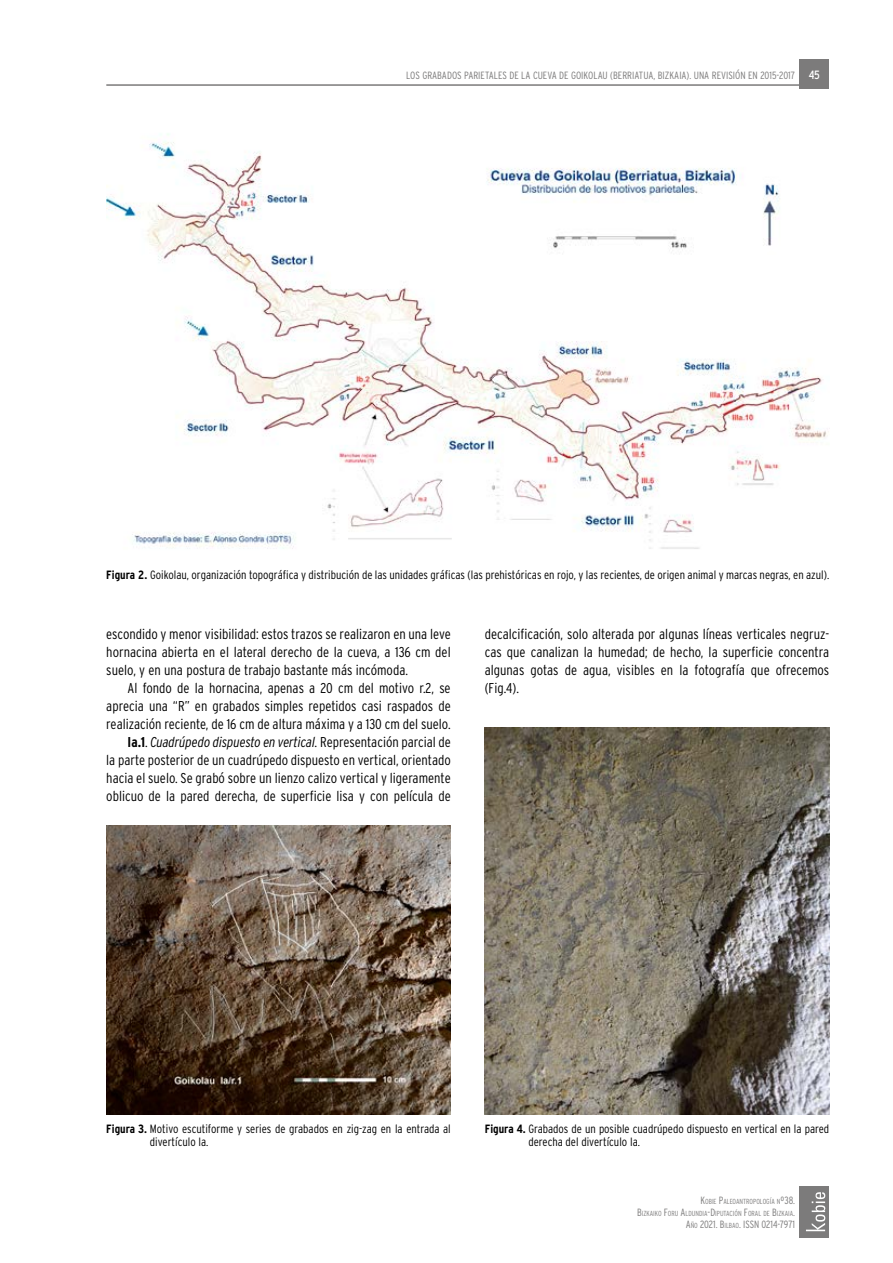
<style>
.page{position:relative;width:893px;height:1263px;background:#fff}
.page>*{position:absolute;margin:0;border:0;box-sizing:border-box;transform-origin:0 0}
.t1{font:300 14.25px/18px "Interstate Condensed";color:#000;text-align:justify}
.t2{font:300 12px/13.5px "Interstate Condensed";color:#000}
.t3{font:300 10.5px "Interstate Condensed";color:#7c7b7b}
.t4{font:300 10.5px "Interstate Condensed";letter-spacing:-.01em;color:#7c7b7b}
.t5{font:300 7.35px/12px "Interstate Condensed";color:#7c7b7b;text-align:right}
.s1{font-weight:400;font-size:12px;color:#fff}
.s2{font-weight:700}
.s3{font-style:italic}
.s4{font-size:10.5px}
.s5{font-size:7.35px}
</style>
<div class="page">
<div style="left:799px;top:60px;width:30px;height:29px;background:#7c7b7b"></div>
<hr style="left:106px;top:84px;width:693px;height:2px;background:#7c7b7b">
<div style="left:799px;top:1186px;width:30px;height:51px;background:#7c7b7b"></div>
<svg style="left:806px;top:1192px;width:19px;height:39px"></svg>
<img style="left:106px;top:134px;width:723px;height:415px">
<img style="left:106px;top:825px;width:345px;height:289px">
<img style="left:485px;top:727px;width:344px;height:387px">
<p class="t3" style="left:406px;top:69px;width:415px">LOS GRABADOS PARIETALES DE LA CUEVA DE GOIKOLAU (BERRIATUA, BIZKAIA). UNA REVISIÓN EN 2015-2017 <span class="s1">45</span></p>
<p class="t2" style="left:106px;top:568px;width:724px"><span class="s2">Figura 2.</span> Goikolau, organización topográfica y distribución de las unidades gráficas (las prehistóricas en rojo, y las recientes, de origen animal y marcas negras, en azul).</p>
<p class="t1" style="left:106px;top:625px;width:346px">escondido y menor visibilidad: estos trazos se realizaron en una leve hornacina abierta en el lateral derecho de la cueva, a 136 cm del suelo, y en una postura de trabajo bastante más incómoda.</p>
<p class="t1" style="left:106px;top:679px;width:346px;text-align:right">Al fondo de la hornacina, apenas a 20 cm del motivo r.2, se aprecia una “R” en grabados simples repetidos casi raspados de realización reciente, de 16 cm de altura máxima y a 130 cm del suelo.<br><span class="s2">Ia.1</span>. <span class="s3">Cuadrúpedo dispuesto en vertical.</span> Representación parcial de<br>la parte posterior de un cuadrúpedo dispuesto en vertical, orientado hacia el suelo. Se grabó sobre un lienzo calizo vertical y ligeramente oblicuo de la pared derecha, de superficie lisa y con película de</p>
<p class="t1" style="left:485px;top:625px;width:346px">decalcificación, solo alterada por algunas líneas verticales negruz&shy;cas que canalizan la humedad; de hecho, la superficie concentra algunas gotas de agua, visibles en la fotografía que ofrecemos (Fig.4).</p>
<p class="t2" style="left:150px;top:1121px;width:302px;text-indent:-44px"><span class="s2">Figura 3.</span> Motivo escutiforme y series de grabados en zig-zag en la entrada al divertículo Ia.</p>
<p class="t2" style="left:528px;top:1121px;width:302px;text-indent:-44px"><span class="s2">Figura 4.</span> Grabados de un posible cuadrúpedo dispuesto en vertical en la pared derecha del divertículo Ia.</p>
<p class="t5" style="left:637px;top:1196px;width:160px"><span class="s4">K</span>OBIE <span class="s4">P</span>ALEOANTROPOLOGÍA N<span class="s4">º38.<br>B</span>IZKAIKO <span class="s4">F</span>ORU <span class="s4">A</span>LDUNDIA<span class="s4">-D</span>IPUTACIÓN <span class="s4">F</span>ORAL DE <span class="s4">B</span>IZKAIA<span class="s4">.</span></p>
<p class="t4" style="left:686px;top:1219px;width:111px">A<span class="s5">ÑO</span> 2021. B <span class="s5">ILBAO</span>. ISSN 0214-7971</p>
</div>
